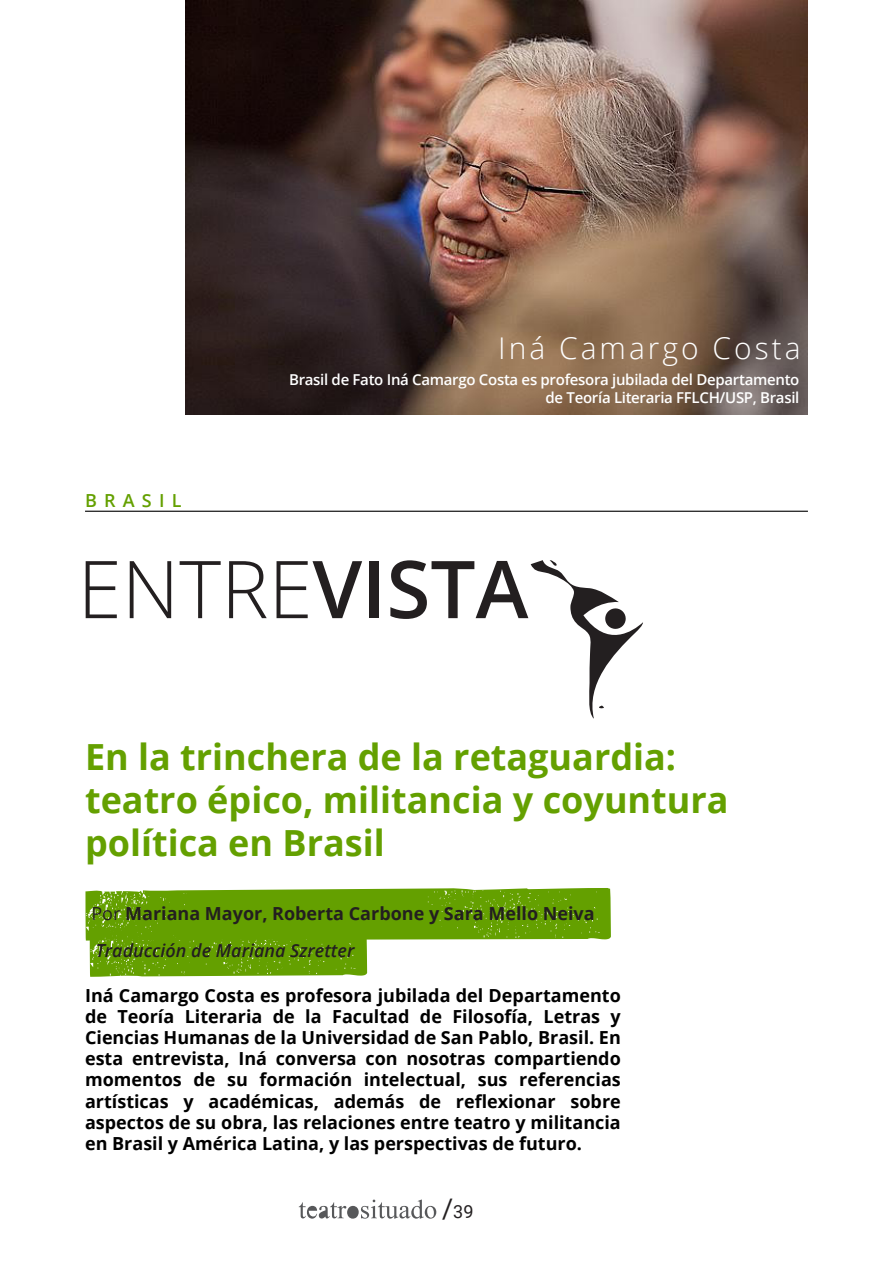
<style>
.page{position:relative;width:893px;height:1263px;background:#fff}
.page>*{position:absolute;margin:0;border:0;box-sizing:border-box;transform-origin:0 0}
.t1{font:300 79.8px "Open Sans";color:#231f20}
.t2{font:700 36px "Open Sans";color:#64a000}
.t3{font:300 30px "Open Sans";letter-spacing:.1em;color:#fff}
.t4{font:700 18px/21px "Open Sans";color:#000;text-align:justify}
.t5{font:700 18px "Open Sans";color:#231f20}
.t6{font:italic 600 18px "Open Sans";color:#231f20}
.t7{font:600 18px "Open Sans";letter-spacing:.4em;color:#64a000}
.t8{font:18px "Roboto";color:#231f20}
.t9{font:600 15px "Open Sans";letter-spacing:-.02em;color:#fff}
.s1{font-weight:600}
.s2{font-weight:400}
.s3{font-size:27px}
</style>
<div class="page">
<svg style="left:299px;top:1199px;width:137px;height:19px"></svg>
<svg style="left:85px;top:888px;width:526px;height:89px"></svg>
<hr style="left:85px;top:511px;width:723px;height:1px;background:#000">
<svg style="left:531px;top:560px;width:112px;height:159px"></svg>
<img style="left:186px;top:0;width:622px;height:415px">
<p class="t3" style="left:498px;top:328px;width:304px">Iná Camargo Costa</p>
<p class="t7" style="left:85px;top:488px;width:98px">BRASIL</p>
<p class="t9" style="left:289px;top:369px;width:512px">Brasil de Fato Iná Camargo Costa es profesora jubilada del Departamento</p>
<p class="t9" style="left:546px;top:387px;width:255px">de Teoría Literaria FFLCH/USP, Brasil</p>
<p class="t1" style="left:78px;top:534px;width:452px">ENTRE<span class="s1">VISTA</span></p>
<p class="t2" style="left:85px;top:731px;width:593px">En la trinchera de la retaguardia:</p>
<p class="t2" style="left:85px;top:774px;width:645px">teatro épico, militancia y coyuntura</p>
<p class="t2" style="left:85px;top:817px;width:301px">política en Brasil</p>
<p class="t5" style="left:91px;top:901px;width:505px"><span class="s2">Por</span> Mariana Mayor, Roberta Carbone y Sara Mello Neiva</p>
<p class="t6" style="left:96px;top:938px;width:260px">Traducción de Mariana Szretter</p>
<p class="t4" style="left:85px;top:985px;width:537px">Iná Camargo Costa es profesora jubilada del Departamento de Teoría Literaria de la Facultad de Filosofía, Letras y Ciencias Humanas de la Universidad de San Pablo, Brasil. En esta entrevista, Iná conversa con nosotras compartiendo momentos de su formación intelectual, sus referencias artísticas y académicas, además de reflexionar sobre aspectos de su obra, las relaciones entre teatro y militancia en Brasil y América Latina, y las perspectivas de futuro.</p>
<p class="t8" style="left:442px;top:1199px;width:33px"><span class="s3">/</span>39</p>
</div>
